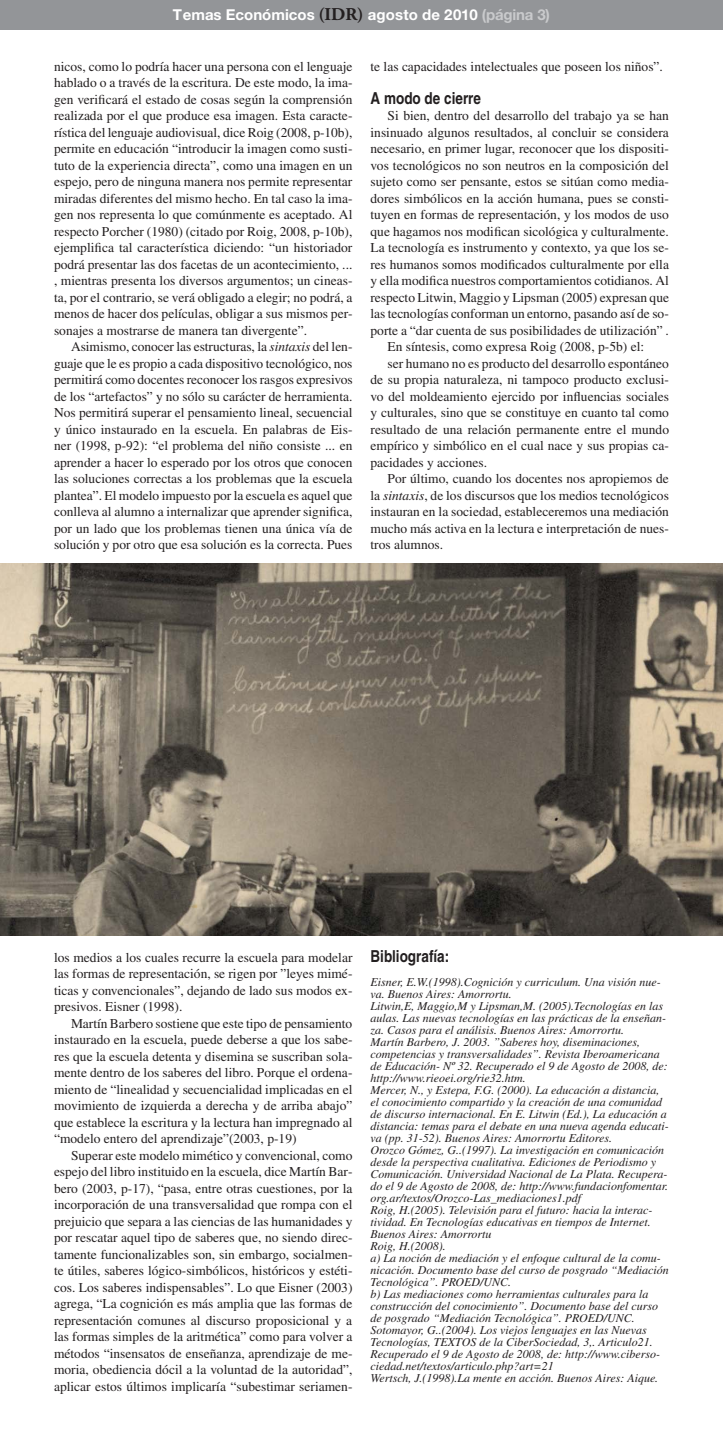
<style>
.page{position:relative;width:723px;height:1446px;background:#fff}
.page>*{position:absolute;margin:0;border:0;box-sizing:border-box;transform-origin:0 0}
.subtitulo{font:700 condensed 16.5px "Helvetica";color:#231f20}
.t1{font:700 15px "Helvetica Neue LT Pro";color:#fff}
.t2{font:13.5px/16.5px "Times";color:#231f20;text-align:justify}
.nota_-_pie_-_cargo{font:italic 12px/12px "Times";color:#231f20}
.s1{font-family:"Adobe Garamond Pro";font-size:18px;color:#231f20}
.s2{color:#c9cacc}
.s3{font-style:italic}
</style>
<div class="page">
<div style="left:0;top:0;width:723px;height:29px;background:#939598"></div>
<img style="left:0;top:563px;width:723px;height:372px">
<p class="t1" style="left:173px;top:6px;width:379px">Temas Económicos <span class="s1">(IDR)</span> agosto de 2010 <span class="s2">(página 3)</span></p>
<p class="t2" style="left:54px;top:58px;width:300px">nicos, como lo podría hacer una persona con el lenguaje hablado o a través de la escritura. De este modo, la ima&shy;gen verificará el estado de cosas según la comprensión realizada por el que produce esa imagen. Esta caracte&shy;rística del lenguaje audiovisual, dice Roig (2008, p-10b), permite en educación “introducir la imagen como susti&shy;tuto de la experiencia directa”, como una imagen en un espejo, pero de ninguna manera nos permite representar miradas diferentes del mismo hecho. En tal caso la ima&shy;gen nos representa lo que comúnmente es aceptado. Al respecto Porcher (1980) (citado por Roig, 2008, p-10b), ejemplifica tal característica diciendo: “un historiador podrá presentar las dos facetas de un acontecimiento, ... , mientras presenta los diversos argumentos; un cineas&shy;ta, por el contrario, se verá obligado a elegir; no podrá, a menos de hacer dos películas, obligar a sus mismos per&shy;sonajes a mostrarse de manera tan divergente”.</p>
<p class="t2" style="left:54px;top:338px;width:300px;text-indent:17px">Asimismo, conocer las estructuras, la <span class="s3">sintaxis</span> del len&shy;guaje que le es propio a cada dispositivo tecnológico, nos permitirá como docentes reconocer los rasgos expresivos de los “artefactos” y no sólo su carácter de herramienta.<br>Nos permitirá superar el pensamiento lineal, secuencial y único instaurado en la escuela. En palabras de Eis&shy;ner (1998, p-92): “el problema del niño consiste ... en aprender a hacer lo esperado por los otros que conocen las soluciones correctas a los problemas que la escuela plantea”. El modelo impuesto por la escuela es aquel que conlleva al alumno a internalizar que aprender significa, por un lado que los problemas tienen una única vía de solución y por otro que esa solución es la correcta. Pues</p>
<p class="t2" style="left:370px;top:58px;width:294px">te las capacidades intelectuales que poseen los niños”.</p>
<p class="subtitulo" style="left:370px;top:88px;width:112px">A modo de cierre</p>
<p class="t2" style="left:370px;top:107px;width:300px;text-indent:17px">Si bien, dentro del desarrollo del trabajo ya se han insinuado algunos resultados, al concluir se considera necesario, en primer lugar, reconocer que los dispositi&shy;vos tecnológicos no son neutros en la composición del sujeto como ser pensante, estos se sitúan como media&shy;dores simbólicos en la acción humana, pues se consti&shy;tuyen en formas de representación, y los modos de uso que hagamos nos modifican sicológica y culturalmente.<br>La tecnología es instrumento y contexto, ya que los se&shy;res humanos somos modificados culturalmente por ella y ella modifica nuestros comportamientos cotidianos. Al respecto Litwin, Maggio y Lipsman (2005) expresan que las tecnologías conforman un entorno, pasando así de so&shy;porte a “dar cuenta de sus posibilidades de utilización” .</p>
<p class="t2" style="left:387px;top:338px;width:258px">En síntesis, como expresa Roig (2008, p-5b) el:</p>
<p class="t2" style="left:370px;top:355px;width:300px;text-indent:17px">ser humano no es producto del desarrollo espontáneo de su propia naturaleza, ni tampoco producto exclusi&shy;vo del moldeamiento ejercido por influencias sociales y culturales, sino que se constituye en cuanto tal como resultado de una relación permanente entre el mundo empírico y simbólico en el cual nace y sus propias ca&shy;pacidades y acciones.</p>
<p class="t2" style="left:370px;top:470px;width:300px;text-indent:17px">Por último, cuando los docentes nos apropiemos de la <span class="s3">sintaxis</span>, de los discursos que los medios tecnológicos instauran en la sociedad, estableceremos una mediación mucho más activa en la lectura e interpretación de nues&shy;tros alumnos.</p>
<p class="t2" style="left:54px;top:949px;width:300px">los medios a los cuales recurre la escuela para modelar las formas de representación, se rigen por ”leyes mimé&shy;ticas y convencionales”, dejando de lado sus modos ex&shy;presivos. Eisner (1998).</p>
<p class="t2" style="left:54px;top:1015px;width:300px;text-indent:17px">Martín Barbero sostiene que este tipo de pensamiento instaurado en la escuela, puede deberse a que los sabe&shy;res que la escuela detenta y disemina se suscriban sola&shy;mente dentro de los saberes del libro. Porque el ordena&shy;miento de “linealidad y secuencialidad implicadas en el movimiento de izquierda a derecha y de arriba abajo” que establece la escritura y la lectura han impregnado al “modelo entero del aprendizaje”(2003, p-19)</p>
<p class="t2" style="left:54px;top:1147px;width:300px;text-indent:17px">Superar este modelo mimético y convencional, como espejo del libro instituido en la escuela, dice Martín Bar&shy;bero (2003, p-17), “pasa, entre otras cuestiones, por la incorporación de una transversalidad que rompa con el prejuicio que separa a las ciencias de las humanidades y por rescatar aquel tipo de saberes que, no siendo direc&shy;tamente funcionalizables son, sin embargo, socialmen&shy;te útiles, saberes lógico-simbólicos, históricos y estéti&shy;cos. Los saberes indispensables”. Lo que Eisner (2003) agrega, “La cognición es más amplia que las formas de representación comunes al discurso proposicional y a las formas simples de la aritmética” como para volver a métodos “insensatos de enseñanza, aprendizaje de me&shy;moria, obediencia dócil a la voluntad de la autoridad”, aplicar estos últimos implicaría “subestimar seriamen-</p>
<p class="subtitulo" style="left:370px;top:946px;width:80px">Bibliografía:</p>
<p class="nota_-_pie_-_cargo" style="left:370px;top:976px;width:292px">Eisner, E.W.(1998).Cognición y curriculum. Una visión nue&shy;va. Buenos Aires: Amorrortu.</p>
<p class="nota_-_pie_-_cargo" style="left:370px;top:1000px;width:297px">Litwin,E, Maggio,M y Lipsman,M. (2005).Tecnologías en las aulas. Las nuevas tecnologías en las prácticas de la enseñan&shy;za. Casos para el análisis. Buenos Aires: Amorrortu.</p>
<p class="nota_-_pie_-_cargo" style="left:370px;top:1036px;width:299px">Martín Barbero, J. 2003. ”Saberes hoy, diseminaciones, competencias y transversalidades”. Revista Iberoamericana de Educación- Nº 32. Recuperado el 9 de Agosto de 2008, de: http://www.rieoei.org/rie32.htm.</p>
<p class="nota_-_pie_-_cargo" style="left:370px;top:1084px;width:300px">Mercer, N., y Estepa, F.G. (2000). La educación a distancia, el conocimiento compartido y la creación de una comunidad de discurso internacional. En E. Litwin (Ed.), La educación a distancia: temas para el debate en una nueva agenda educati&shy;va (pp. 31-52). Buenos Aires: Amorrortu Editores.</p>
<p class="nota_-_pie_-_cargo" style="left:370px;top:1144px;width:299px">Orozco Gómez, G..(1997). La investigación en comunicación desde la perspectiva cualitativa. Ediciones de Periodismo y Comunicación. Universidad Nacional de La Plata. Recupera&shy;do el 9 de Agosto de 2008, de: http://www.fundacionfomentar. org.ar/textos/Orozco-Las_mediaciones1.pdf</p>
<p class="nota_-_pie_-_cargo" style="left:370px;top:1204px;width:284px">Roig, H.(2005). Televisión para el futuro: hacia la interac&shy;tividad. En Tecnologías educativas en tiempos de Internet.<br>Buenos Aires: Amorrortu</p>
<p class="nota_-_pie_-_cargo" style="left:370px;top:1240px;width:77px">Roig, H.(2008).</p>
<p class="nota_-_pie_-_cargo" style="left:370px;top:1252px;width:300px">a) La noción de mediación y el enfoque cultural de la comu&shy;nicación. Documento base del curso de posgrado “Mediación<br>Tecnológica”. PROED/UNC.</p>
<p class="nota_-_pie_-_cargo" style="left:370px;top:1288px;width:289px">b) Las mediaciones como herramientas culturales para la construcción del conocimiento”. Documento base del curso de posgrado “Mediación Tecnológica”. PROED/UNC.</p>
<p class="nota_-_pie_-_cargo" style="left:370px;top:1324px;width:291px">Sotomayor, G..(2004). Los viejos lenguajes en las Nuevas Tecnologías, TEXTOS de la CiberSociedad, 3,. Articulo21.<br>Recuperado el 9 de Agosto de 2008, de: http://www.ciberso&shy;ciedad.net/textos/articulo.php?art=21</p>
<p class="nota_-_pie_-_cargo" style="left:370px;top:1372px;width:289px">Wertsch, J.(1998).La mente en acción. Buenos Aires: Aique.</p>
</div>
